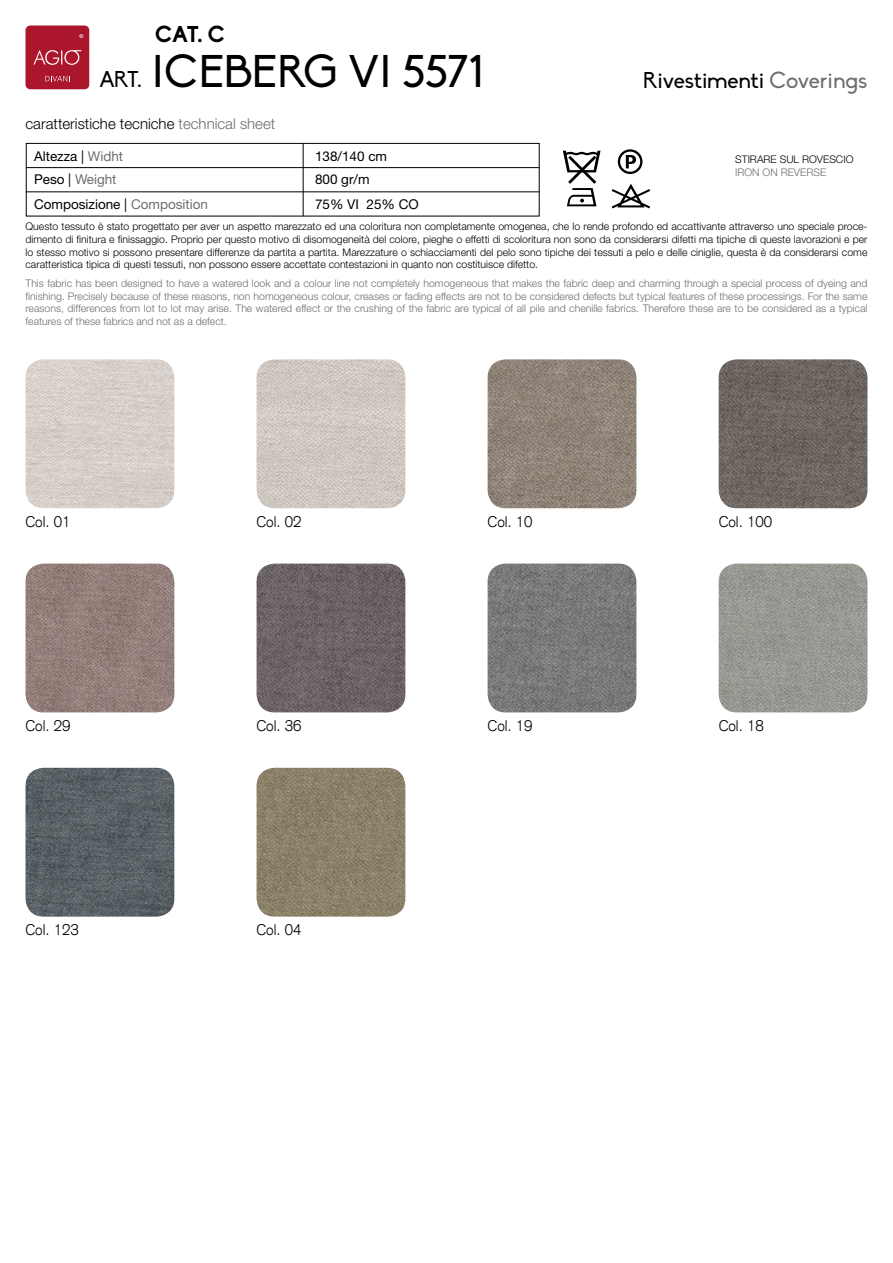
<style>
.page{position:relative;width:893px;height:1263px;background:#fff}
.page>*{position:absolute;margin:0;border:0;box-sizing:border-box;transform-origin:0 0}
.t1{font:45px "Biko";color:#000}
.t2{font:22.5px "Biko";color:#000}
.t3{font:700 22.5px "Biko";color:#000}
.t4{font:300 15px "Akzidenz Grotesk";color:#000}
.t5{font:300 15px "Helvetica Neue LT Std";color:#000}
.t6{font:13.5px "Helvetica Neue LT Std";color:#000}
.t7{font:13.5px "Helvetica Neue LT Std";color:#6d6e71}
.t8{font:300 10.5px/12.6px "Helvetica Neue LT Std";color:#000;text-align:justify}
.t9{font:300 10.5px/12.6px "Helvetica Neue LT Std";color:#6d6e71;text-align:justify}
.s1{font-size:22.5px}
.s2{color:#6d6e71}
.s3{color:#000}
</style>
<div class="page">
<div style="left:26px;top:26px;width:63px;height:63px;background:#ac162c;border-radius:5px"></div>
<svg style="left:33px;top:50px;width:48px;height:15px"></svg>
<svg style="left:45px;top:76px;width:25px;height:5px"></svg>
<svg style="left:79px;top:34px;width:4px;height:4px"></svg>
<img style="left:26px;top:359px;width:148px;height:149px">
<img style="left:257px;top:359px;width:148px;height:149px">
<img style="left:488px;top:359px;width:148px;height:149px">
<img style="left:719px;top:359px;width:148px;height:149px">
<img style="left:26px;top:564px;width:148px;height:148px">
<img style="left:257px;top:564px;width:148px;height:148px">
<img style="left:488px;top:564px;width:148px;height:148px">
<img style="left:719px;top:564px;width:148px;height:148px">
<img style="left:26px;top:768px;width:148px;height:149px">
<img style="left:257px;top:768px;width:148px;height:149px">
<div style="left:26px;top:143px;width:513px;height:73px;border:1px solid #000"></div>
<hr style="left:303px;top:143px;width:1px;height:73px;background:#000">
<hr style="left:26px;top:167px;width:514px;height:1px;background:#000">
<hr style="left:26px;top:192px;width:514px;height:1px;background:#000">
<svg style="left:612px;top:184px;width:38px;height:24px"></svg>
<svg style="left:618px;top:149px;width:24px;height:25px"></svg>
<svg style="left:563px;top:151px;width:37px;height:55px"></svg>
<h2 class="t3" style="left:155px;top:21px;width:71px">CAT. C</h2>
<h1 class="t1" style="left:99px;top:46px;width:386px"><span class="s1">ART.</span> ICEBERG VI 5571</h1>
<h3 class="t5" style="left:26px;top:115px;width:251px">caratteristiche tecniche <span class="s2">technical sheet</span></h3>
<p class="t6" style="left:34px;top:148px;width:91px">Altezza | <span class="s2">Widht</span></p>
<p class="t6" style="left:315px;top:148px;width:74px">138/140 cm</p>
<p class="t7" style="left:34px;top:171px;width:84px"><span class="s3">Peso |</span> Weight</p>
<p class="t6" style="left:315px;top:171px;width:56px">800 gr/m</p>
<p class="t6" style="left:34px;top:196px;width:176px">Composizione | <span class="s2">Composition</span></p>
<p class="t6" style="left:315px;top:196px;width:105px">75% VI 25% CO</p>
<h2 class="t2" style="left:643px;top:68px;width:226px">Rivestimenti <span class="s2">Coverings</span></h2>
<p class="t8" style="left:735px;top:153px;width:120px">STIRARE SUL ROVESCIO</p>
<p class="t9" style="left:735px;top:166px;width:93px">IRON ON REVERSE</p>
<p class="t8" style="left:26px;top:220px;width:843px">Questo tessuto è stato progettato per aver un aspetto marezzato ed una coloritura non completamente omogenea, che lo rende profondo ed accattivante attraverso uno speciale proce&shy;dimento di finitura e finissaggio. Proprio per questo motivo di disomogeneità del colore, pieghe o effetti di scoloritura non sono da considerarsi difetti ma tipiche di queste lavorazioni e per lo stesso motivo si possono presentare differenze da partita a partita. Marezzature o schiacciamenti del pelo sono tipiche dei tessuti a pelo e delle ciniglie, questa è da considerarsi come caratteristica tipica di questi tessuti, non possono essere accettate contestazioni in quanto non costituisce difetto.</p>
<p class="t9" style="left:26px;top:277px;width:843px">This fabric has been designed to have a watered look and a colour line not completely homogeneous that makes the fabric deep and charming through a special process of dyeing and finishing. Precisely because of these reasons, non homogeneous colour, creases or fading effects are not to be considered defects but typical features of these processings. For the same reasons, differences from lot to lot may arise. The watered effect or the crushing of the fabric are typical of all pile and chenille fabrics. Therefore these are to be considered as a typical features of these fabrics and not as a defect.</p>
<h3 class="t4" style="left:26px;top:512px;width:47px">Col. 01</h3>
<h3 class="t4" style="left:257px;top:512px;width:47px">Col. 02</h3>
<h3 class="t4" style="left:488px;top:512px;width:47px">Col. 10</h3>
<h3 class="t4" style="left:719px;top:512px;width:55px">Col. 100</h3>
<h3 class="t4" style="left:26px;top:716px;width:47px">Col. 29</h3>
<h3 class="t4" style="left:257px;top:716px;width:47px">Col. 36</h3>
<h3 class="t4" style="left:488px;top:716px;width:47px">Col. 19</h3>
<h3 class="t4" style="left:719px;top:716px;width:47px">Col. 18</h3>
<h3 class="t4" style="left:26px;top:920px;width:55px">Col. 123</h3>
<h3 class="t4" style="left:257px;top:920px;width:47px">Col. 04</h3>
</div>
